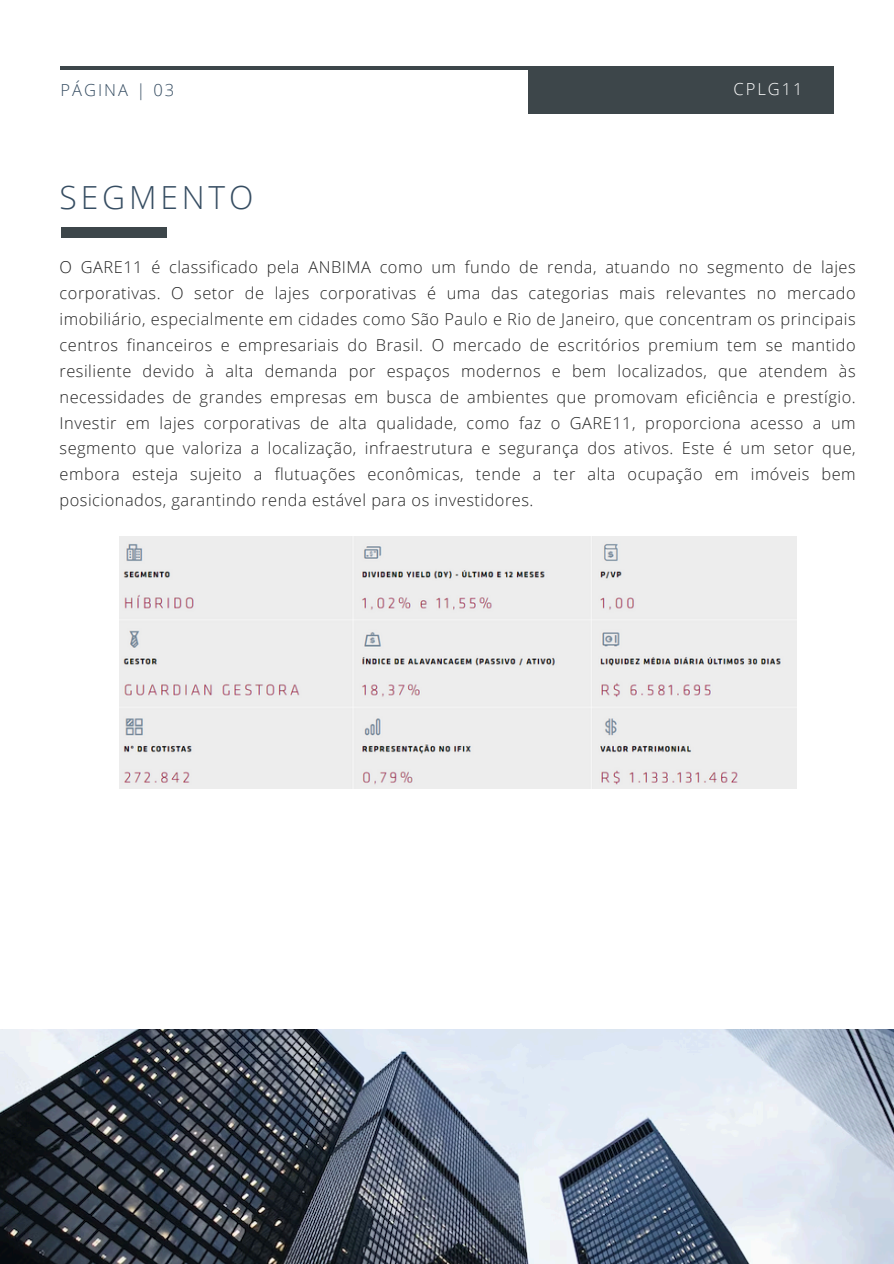
<style>
.page{position:relative;width:894px;height:1264px;background:#fff}
.page>*{position:absolute;margin:0;border:0;box-sizing:border-box;transform-origin:0 0}
.t1{font:300 31.8px "Open Sans";letter-spacing:.12em;color:#364d62}
.t2{font:300 16.5px "Open Sans";letter-spacing:.12em;color:#364d62}
.t3{font:300 16.5px "Open Sans";letter-spacing:.12em;color:#fff}
.t4{font:300 16.35px/25.8px "Open Sans";letter-spacing:.03em;color:#222;text-align:justify}
</style>
<div class="page">
<hr style="left:61px;top:66px;width:770px;height:4px;background:#3d464a">
<div style="left:528px;top:66px;width:304px;height:47px;background:#3d464a"></div>
<img style="left:0;top:1029px;width:893px;height:234px">
<div style="left:61px;top:228px;width:105px;height:10px;background:#3d464a"></div>
<div style="left:119px;top:536px;width:677px;height:252px;background:#ededed"></div>
<h2 class="t2" style="left:61px;top:79px;width:115px">PÁGINA | 03</h2>
<p class="t3" style="left:733px;top:78px;width:71px">CPLG11</p>
<h1 class="t1" style="left:60px;top:174px;width:195px">SEGMENTO</h1>
<h2 class="t4" style="left:60px;top:254px;width:797px">O GARE11 é classificado pela ANBIMA como um fundo de renda, atuando no segmento de lajes corporativas. O setor de lajes corporativas é uma das categorias mais relevantes no mercado imobiliário, especialmente em cidades como São Paulo e Rio de Janeiro, que concentram os principais centros financeiros e empresariais do Brasil. O mercado de escritórios premium tem se mantido resiliente devido à alta demanda por espaços modernos e bem localizados, que atendem às necessidades de grandes empresas em busca de ambientes que promovam eficiência e prestígio.<br>Investir em lajes corporativas de alta qualidade, como faz o GARE11, proporciona acesso a um segmento que valoriza a localização, infraestrutura e segurança dos ativos. Este é um setor que, embora esteja sujeito a flutuações econômicas, tende a ter alta ocupação em imóveis bem posicionados, garantindo renda estável para os investidores.</h2>
</div>
